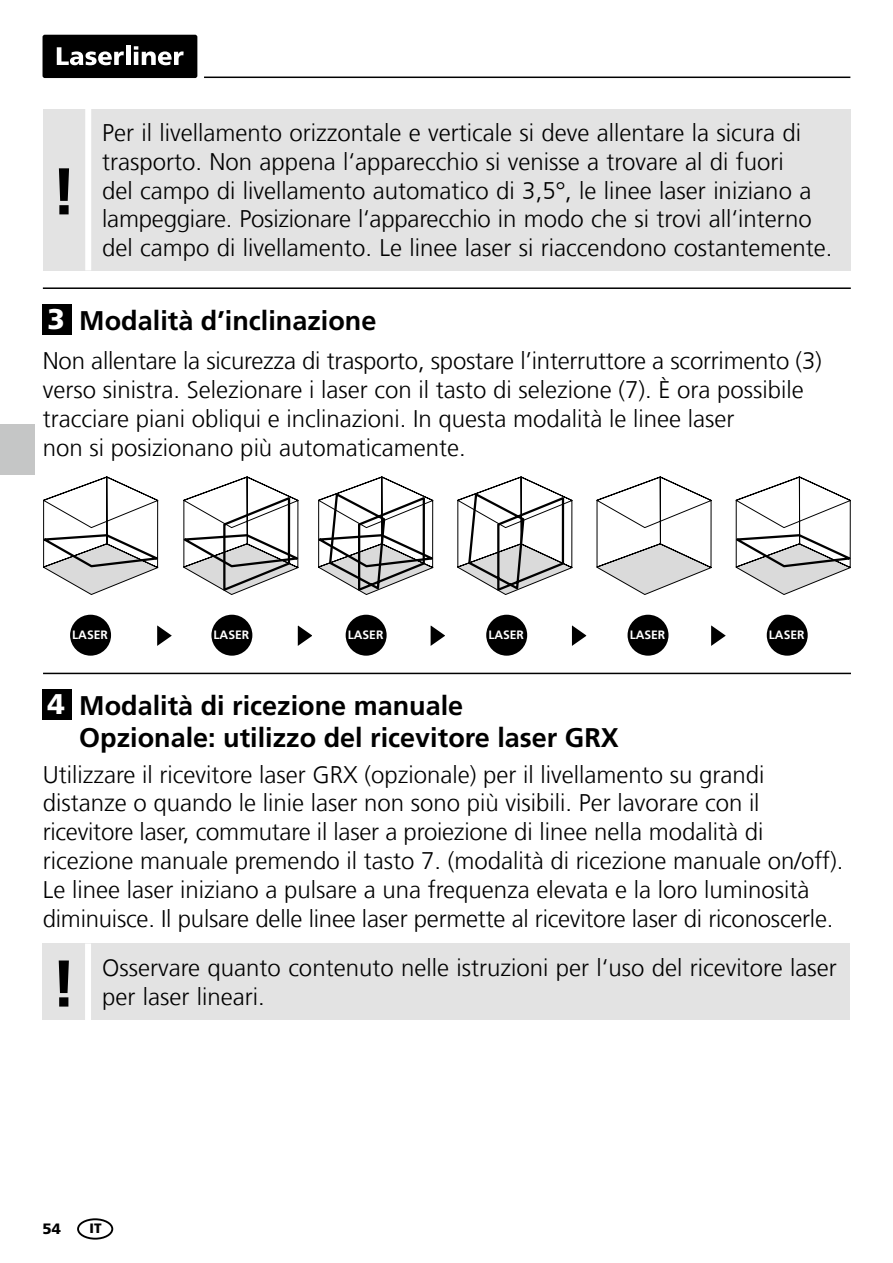
<style>
.page{position:relative;width:893px;height:1263px;background:#fff}
.page>*{position:absolute;margin:0;border:0;box-sizing:border-box;transform-origin:0 0}
.t1{font:700 66px "Frutiger LT Com";color:#000}
.t2{font:700 27px/32.4px "Frutiger LT Com";color:#000}
.t3{font:300 24px/28.8px "Frutiger LT Com";color:#000}
.t4{font:900 15px "Frutiger LT Com";color:#000}
.t5{font:900 13.5px "Frutiger LT Com";color:#000}
.t6{font:700 12px "Frutiger LT Com";color:#fff}
.s1{font-weight:900;font-size:28.5px;color:#fff}
</style>
<div class="page">
<hr style="left:204px;top:77px;width:646px;height:1px;background:#000">
<div style="left:43px;top:35px;width:154px;height:43px;background:#000;border-radius:2px"></div>
<svg style="left:57px;top:47px;width:67px;height:18px"></svg>
<hr style="left:126px;top:46px;width:4px;height:19px;background:#fff">
<svg style="left:134px;top:46px;width:50px;height:19px"></svg>
<div style="left:70px;top:615px;width:41px;height:41px;background:#000;border-radius:50%"></div>
<div style="left:211px;top:615px;width:41px;height:41px;background:#000;border-radius:50%"></div>
<div style="left:346px;top:615px;width:41px;height:41px;background:#000;border-radius:50%"></div>
<div style="left:486px;top:615px;width:41px;height:41px;background:#000;border-radius:50%"></div>
<div style="left:628px;top:615px;width:40px;height:41px;background:#000;border-radius:50%"></div>
<svg style="left:157px;top:625px;width:15px;height:21px"></svg>
<svg style="left:297px;top:625px;width:15px;height:21px"></svg>
<svg style="left:430px;top:625px;width:15px;height:21px"></svg>
<svg style="left:571px;top:625px;width:16px;height:21px"></svg>
<svg style="left:43px;top:476px;width:115px;height:119px"></svg>
<svg style="left:183px;top:476px;width:115px;height:119px"></svg>
<svg style="left:318px;top:476px;width:115px;height:119px"></svg>
<svg style="left:457px;top:476px;width:115px;height:119px"></svg>
<div style="left:767px;top:615px;width:41px;height:41px;background:#000;border-radius:50%"></div>
<svg style="left:711px;top:625px;width:15px;height:21px"></svg>
<svg style="left:736px;top:476px;width:115px;height:119px"></svg>
<svg style="left:596px;top:476px;width:116px;height:119px"></svg>
<div style="left:43px;top:304px;width:29px;height:31px;background:#000"></div>
<hr style="left:43px;top:287px;width:808px;height:2px;background:#000">
<div style="left:43px;top:690px;width:29px;height:30px;background:#000"></div>
<div style="left:43px;top:943px;width:807px;height:77px;background:#e3e3e3"></div>
<div style="left:85px;top:943px;width:6px;height:77px;background:#fff"></div>
<hr style="left:43px;top:673px;width:808px;height:1px;background:#000">
<div style="left:43px;top:109px;width:808px;height:161px;background:#e3e3e3"></div>
<div style="left:85px;top:109px;width:6px;height:161px;background:#fff"></div>
<div style="left:77px;top:1218px;width:36px;height:21px;border:2px solid #000;border-radius:50%"></div>
<div style="left:0;top:424px;width:34px;height:50px;background:#c5c6c6"></div>
<h1 class="t1" style="left:51px;top:153px;width:27px">!</h1>
<p class="t3" style="left:102px;top:119px;width:732px">Per il livellamento orizzontale e verticale si deve allentare la sicura di trasporto. Non appena l‘apparecchio si venisse a trovare al di fuori<br>del campo di livellamento automatico di 3,5°, le linee laser iniziano a lampeggiare. Posizionare l‘apparecchio in modo che si trovi all‘interno del campo di livellamento. Le linee laser si riaccendono costantemente.</p>
<p class="t2" style="left:47px;top:304px;width:330px"><span class="s1">3</span> Modalità d’inclinazione</p>
<p class="t3" style="left:43px;top:347px;width:780px">Non allentare la sicurezza di trasporto, spostare l’interruttore a scorrimento (3) verso sinistra. Selezionare i laser con il tasto di selezione (7). È ora possibile tracciare piani obliqui e inclinazioni. In questa modalità le linee laser<br>non si posizionano più automaticamente.</p>
<p class="t6" style="left:72px;top:628px;width:37px">LASER</p>
<p class="t6" style="left:214px;top:628px;width:37px">LASER</p>
<p class="t6" style="left:348px;top:628px;width:37px">LASER</p>
<p class="t6" style="left:488px;top:628px;width:37px">LASER</p>
<p class="t6" style="left:630px;top:628px;width:37px">LASER</p>
<p class="t6" style="left:769px;top:628px;width:37px">LASER</p>
<p class="t2" style="left:79px;top:689px;width:541px;text-indent:-32px"><span class="s1">4</span> Modalità di ricezione manuale<br>Opzionale: utilizzo del ricevitore laser GRX</p>
<p class="t3" style="left:43px;top:760px;width:802px">Utilizzare il ricevitore laser GRX (opzionale) per il livellamento su grandi distanze o quando le linie laser non sono più visibili. Per lavorare con il ricevitore laser, commutare il laser a proiezione di linee nella modalità di ricezione manuale premendo il tasto 7. (modalità di ricezione manuale on/off).<br>Le linee laser iniziano a pulsare a una frequenza elevata e la loro luminosità diminuisce. Il pulsare delle linee laser permette al ricevitore laser di riconoscerle.</p>
<p class="t3" style="left:102px;top:954px;width:736px">Osservare quanto contenuto nelle istruzioni per l‘uso del ricevitore laser</p>
<h1 class="t1" style="left:51px;top:945px;width:27px">!</h1>
<p class="t3" style="left:102px;top:983px;width:164px">per laser lineari.</p>
<p class="t4" style="left:43px;top:1219px;width:20px">54</p>
<p class="t5" style="left:90px;top:1220px;width:14px">IT</p>
</div>
